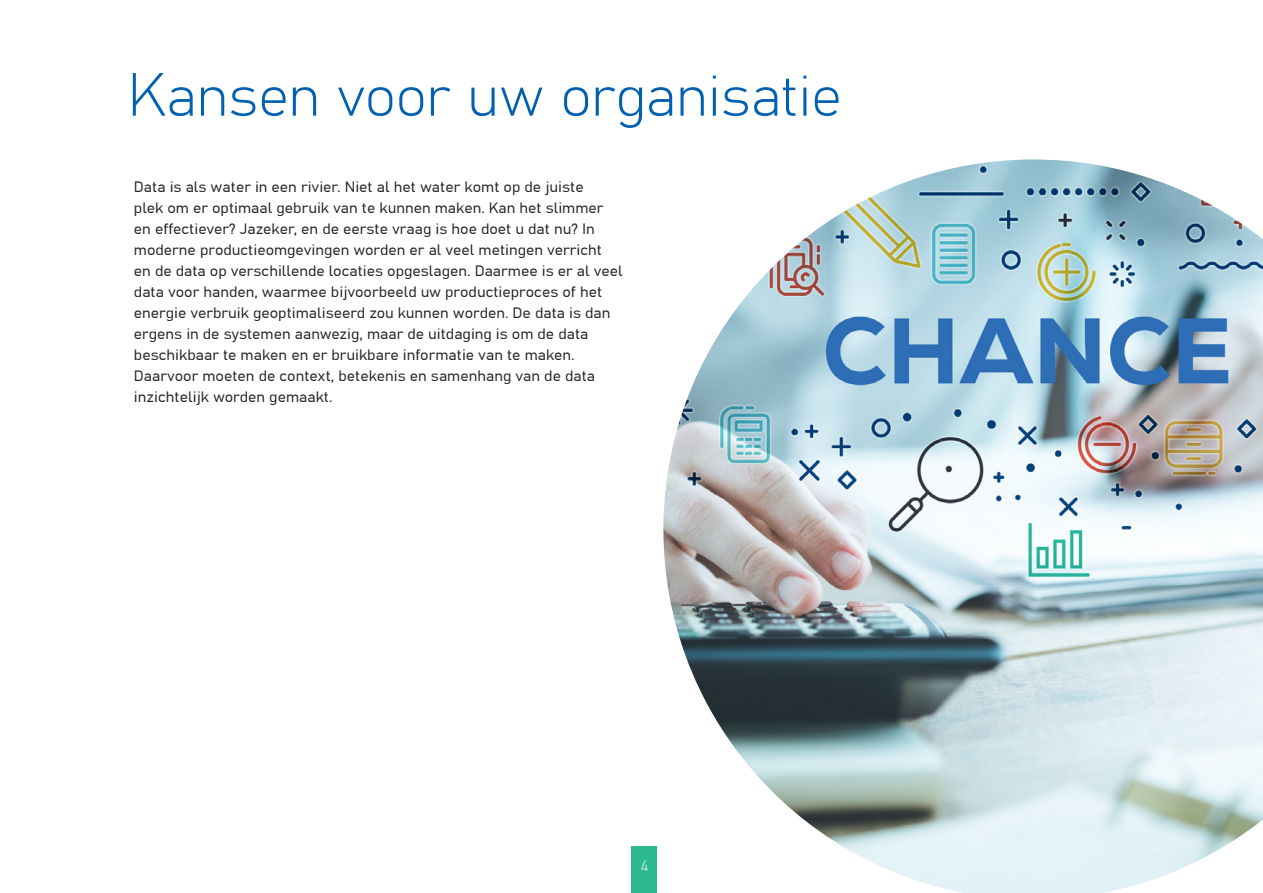
<style>
.page{position:relative;width:1263px;height:893px;background:#fff}
.page>*{position:absolute;margin:0;border:0;box-sizing:border-box;transform-origin:0 0}
.Kopregel_blauw{font:300 60px "Grandview";letter-spacing:-.015em;color:#0161b0}
.body_10_14{font:15px/21px "Grandview";color:#231f20}
.t1{font:300 15px "Grandview";color:#fff}
</style>
<div class="page">
<div style="left:631px;top:846px;width:26px;height:47px;background:#2cb98d"></div>
<img style="left:663px;top:159px;width:600px;height:734px">
<p class="Kopregel_blauw" style="left:128px;top:57px;width:716px">Kansen voor uw organisatie</p>
<p class="body_10_14" style="left:134px;top:176px;width:490px">Data is als water in een rivier. Niet al het water komt op de juiste<br>plek om er optimaal gebruik van te kunnen maken. Kan het slimmer en effectiever? Jazeker, en de eerste vraag is hoe doet u dat nu? In moderne productieomgevingen worden er al veel metingen verricht en de data op verschillende locaties opgeslagen. Daarmee is er al veel data voor handen, waarmee bijvoorbeeld uw productieproces of het energie verbruik geoptimaliseerd zou kunnen worden. De data is dan ergens in de systemen aanwezig, maar de uitdaging is om de data beschikbaar te maken en er bruikbare informatie van te maken.<br>Daarvoor moeten de context, betekenis en samenhang van de data inzichtelijk worden gemaakt.</p>
<p class="t1" style="left:640px;top:856px;width:9px">4</p>
</div>
